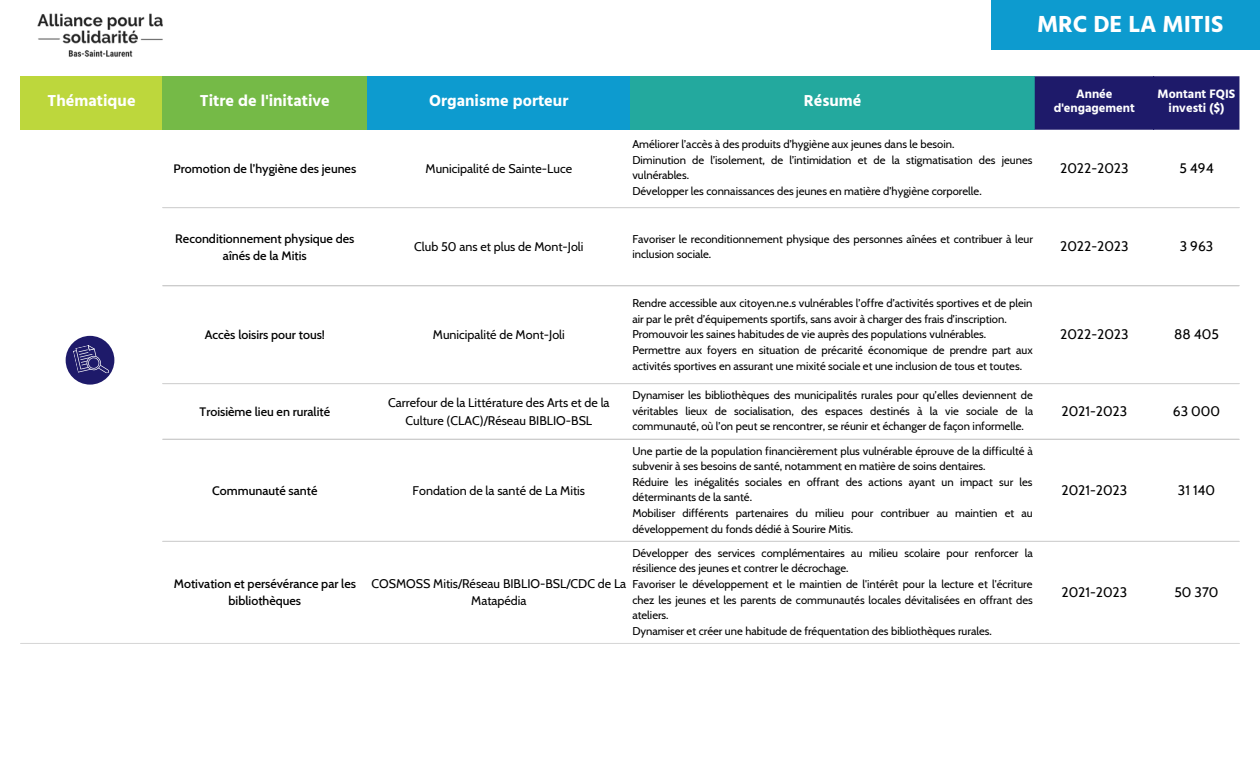
<style>
.page{position:relative;width:1260px;height:765px;background:#fff}
.page>*{position:absolute;margin:0;border:0;box-sizing:border-box;transform-origin:0 0}
.t1{font:700 23.75px "Hind Jalandhar";color:#fff}
.t2{font:700 16.25px "Hind Jalandhar";color:#fff}
.t3{font:13.75px "Cabin";color:#000}
.t4{font:12.5px/17.5px "Cabin";color:#000;text-align:center}
.t5{font:500 12.5px/17.5px "Cabin";color:#000;text-align:center}
.t6{font:700 12.5px/13.8px "Hind Jalandhar";color:#fff;text-align:center}
.t7{font:11.25px/15.6px "Cabin";color:#000}
</style>
<div class="page">
<div style="left:21px;top:77px;width:142px;height:53px;background:#bdd73c"></div>
<div style="left:162px;top:77px;width:205px;height:53px;background:#75ba47"></div>
<div style="left:367px;top:77px;width:264px;height:53px;background:#0d9bcf"></div>
<div style="left:630px;top:77px;width:405px;height:53px;background:#23a99e"></div>
<div style="left:1035px;top:77px;width:204px;height:53px;background:#1e1a6a"></div>
<hr style="left:163px;top:207px;width:1076px;height:1px;background:#d9d9d9">
<hr style="left:163px;top:286px;width:1076px;height:1px;background:#d9d9d9">
<hr style="left:163px;top:383px;width:1076px;height:1px;background:#d9d9d9">
<hr style="left:163px;top:439px;width:1076px;height:1px;background:#d9d9d9">
<hr style="left:163px;top:541px;width:1076px;height:1px;background:#d9d9d9">
<hr style="left:21px;top:643px;width:1218px;height:1px;background:#d9d9d9">
<img style="left:37px;top:13px;width:126px;height:44px">
<div style="left:991px;top:0;width:269px;height:50px;background:#0d9bcf"></div>
<div style="left:66px;top:336px;width:48px;height:49px;background:#1e1a6a;border-radius:50%"></div>
<svg style="left:73px;top:344px;width:37px;height:32px"></svg>
<h1 class="t1" style="left:1037px;top:10px;width:188px">MRC DE LA MITIS</h1>
<h2 class="t2" style="left:48px;top:91px;width:90px">Thématique</h2>
<h2 class="t2" style="left:200px;top:91px;width:131px">Titre de l'initative</h2>
<h2 class="t2" style="left:429px;top:91px;width:141px">Organisme porteur</h2>
<h2 class="t2" style="left:804px;top:91px;width:59px">Résumé</h2>
<p class="t6" style="left:1054px;top:87px;width:83px">Année d'engagement</p>
<p class="t6" style="left:1158px;top:87px;width:79px">Montant FQIS investi ($)</p>
<p class="t5" style="left:174px;top:159px;width:184px">Promotion de l’hygiène des jeunes</p>
<p class="t4" style="left:426px;top:159px;width:148px">Municipalité de Sainte-Luce</p>
<p class="t7" style="left:632px;top:136px;width:402px">Améliorer l’accès à des produits d’hygiène aux jeunes dans le besoin.<br>Diminution de l’isolement, de l’intimidation et de la stigmatisation des jeunes vulnérables.<br>Développer les connaissances des jeunes en matière d’hygiène corporelle.</p>
<p class="t3" style="left:1060px;top:159px;width:70px">2022-2023</p>
<p class="t3" style="left:1179px;top:159px;width:36px">5 494</p>
<p class="t5" style="left:175px;top:229px;width:181px">Reconditionnement physique des aînés de la Mitis</p>
<p class="t4" style="left:414px;top:238px;width:171px">Club 50 ans et plus de Mont-Joli</p>
<p class="t7" style="left:632px;top:231px;width:402px">Favoriser le reconditionnement physique des personnes aînées et contribuer à leur inclusion sociale.</p>
<p class="t3" style="left:1060px;top:238px;width:70px">2022-2023</p>
<p class="t3" style="left:1180px;top:238px;width:35px">3 963</p>
<p class="t5" style="left:205px;top:326px;width:122px">Accès loisirs pour tous!</p>
<p class="t4" style="left:433px;top:326px;width:133px">Municipalité de Mont-Joli</p>
<p class="t7" style="left:632px;top:295px;width:402px">Rendre accessible aux citoyen.ne.s vulnérables l’offre d’activités sportives et de plein air par le prêt d’équipements sportifs, sans avoir à charger des frais d’inscription.<br>Promouvoir les saines habitudes de vie auprès des populations vulnérables.<br>Permettre aux foyers en situation de précarité économique de prendre part aux activités sportives en assurant une mixité sociale et une inclusion de tous et toutes.</p>
<p class="t5" style="left:200px;top:403px;width:132px">Troisième lieu en ruralité</p>
<p class="t4" style="left:388px;top:394px;width:223px">Carrefour de la Littérature des Arts et de la<br>Culture (CLAC)/Réseau BIBLIO-BSL</p>
<p class="t7" style="left:632px;top:387px;width:402px;text-align:justify">Dynamiser les bibliothèques des municipalités rurales pour qu’elles deviennent de véritables lieux de socialisation, des espaces destinés à la vie sociale de la communauté, où l’on peut se rencontrer, se réunir et échanger de façon informelle.</p>
<p class="t5" style="left:212px;top:481px;width:107px">Communauté santé</p>
<p class="t4" style="left:413px;top:481px;width:174px">Fondation de la santé de La Mitis</p>
<p class="t7" style="left:632px;top:443px;width:402px">Une partie de la population financièrement plus vulnérable éprouve de la difficulté à subvenir à ses besoins de santé, notamment en matière de soins dentaires.<br>Réduire les inégalités sociales en offrant des actions ayant un impact sur les déterminants de la santé.<br>Mobiliser différents partenaires du milieu pour contribuer au maintien et au développement du fonds dédié à Sourire Mitis.</p>
<p class="t7" style="left:632px;top:545px;width:402px">Développer des services complémentaires au milieu scolaire pour renforcer la résilience des jeunes et contrer le décrochage.<br>Favoriser le développement et le maintien de l'intérêt pour la lecture et l'écriture chez les jeunes et les parents de communautés locales dévitalisées en offrant des ateliers.<br>Dynamiser et créer une habitude de fréquentation des bibliothèques rurales.</p>
<p class="t5" style="left:174px;top:575px;width:184px">Motivation et persévérance par les bibliothèques</p>
<p class="t4" style="left:371px;top:575px;width:256px">COSMOSS Mitis/Réseau BIBLIO-BSL/CDC de La<br>Matapédia</p>
<p class="t3" style="left:1060px;top:326px;width:70px">2022-2023</p>
<p class="t3" style="left:1174px;top:326px;width:46px">88 405</p>
<p class="t3" style="left:1062px;top:403px;width:67px">2021-2023</p>
<p class="t3" style="left:1173px;top:403px;width:49px">63 000</p>
<p class="t3" style="left:1062px;top:481px;width:67px">2021-2023</p>
<p class="t3" style="left:1178px;top:481px;width:39px">31 140</p>
<p class="t3" style="left:1062px;top:583px;width:67px">2021-2023</p>
<p class="t3" style="left:1174px;top:583px;width:46px">50 370</p>
</div>
